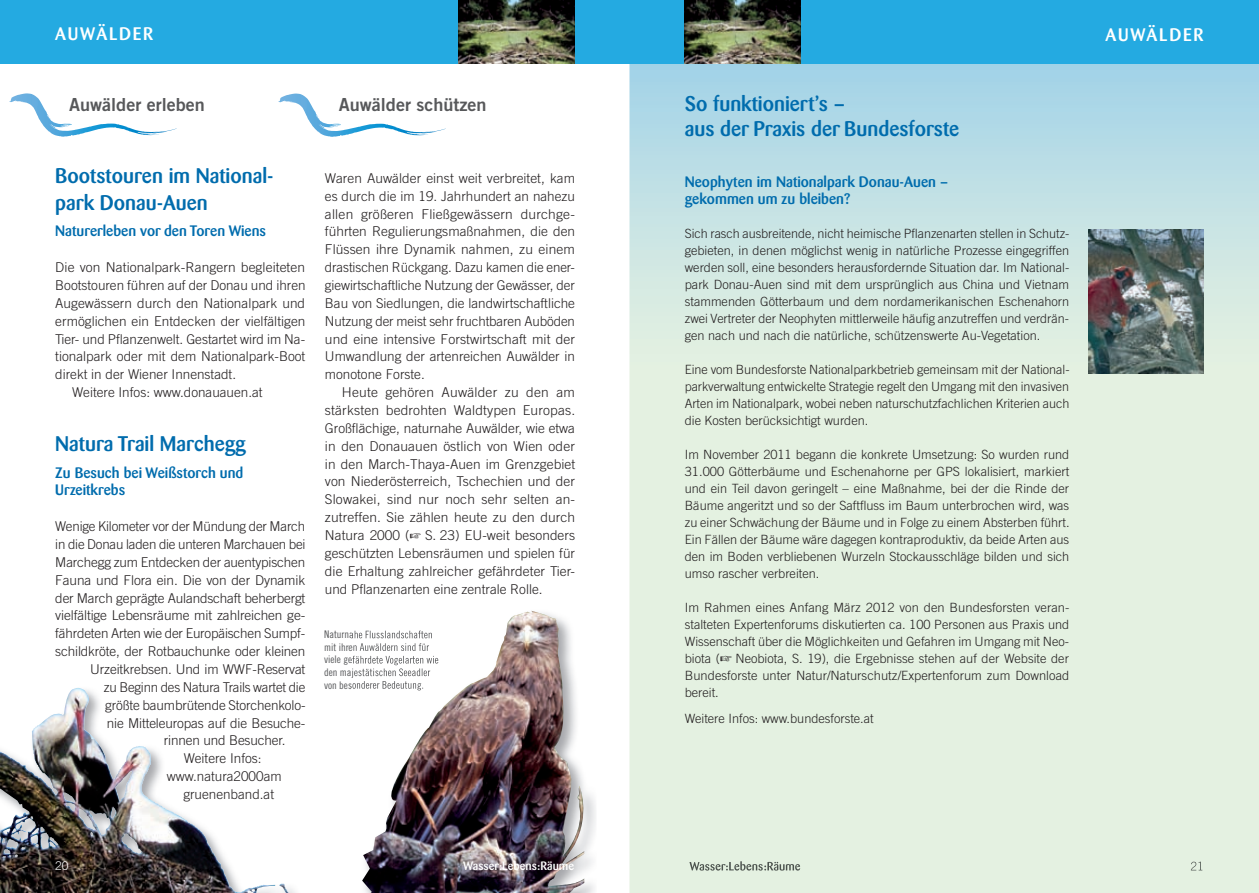
<style>
.page{position:relative;width:1259px;height:893px;background:#fff}
.page>*{position:absolute;margin:0;border:0;box-sizing:border-box;transform-origin:0 0}
.t1{font:500 21px/26.8px "Barmeno Pro";color:#006cad}
.t2{font:18px "Trade Gothic LT Pro Bd 2";color:#57585a}
.t3{font:500 18px "Barmeno Pro";letter-spacing:.1em;color:#fff}
.t4{font:500 15px/17.9px "Barmeno Pro";color:#006cad}
.t5{font:300 13.5px/17.9px "Trade Gothic LT Pro";letter-spacing:-.005em;color:#231f20;text-align:justify}
.t6{font:300 12.75px/17px "Trade Gothic LT Pro";color:#231f20;text-align:justify}
.t7{font:500 12px "Barmeno Pro";color:#57585a}
.t8{font:500 12px "Barmeno Pro";color:#fff}
.t9{font:300 12px "Trade Gothic";color:#57585a}
.t10{font:300 12px "Trade Gothic";color:#fff}
</style>
<div class="page">
<svg style="left:629px;top:64px;width:630px;height:829px;background:#daece2"></svg>
<svg style="left:1190px;top:862px;width:12px;height:8px"></svg>
<div style="left:689px;top:861px;width:111px;height:10px;background:#e4f1e1"></div>
<div style="left:0;top:0;width:1259px;height:64px;background:#24aae1"></div>
<img style="left:0;top:689px;width:275px;height:204px">
<img style="left:352px;top:631px;width:10px;height:7px">
<img style="left:352px;top:643px;width:10px;height:8px">
<img style="left:352px;top:656px;width:10px;height:8px">
<img style="left:352px;top:668px;width:10px;height:10px">
<img style="left:352px;top:683px;width:10px;height:6px">
<img style="left:362px;top:611px;width:229px;height:282px">
<img style="left:1088px;top:229px;width:115px;height:144px">
<img style="left:458px;top:0;width:116px;height:64px">
<img style="left:685px;top:0;width:115px;height:64px">
<svg style="left:9px;top:93px;width:60px;height:44px"></svg>
<svg style="left:278px;top:94px;width:60px;height:43px"></svg>
<h2 class="t3" style="left:55px;top:22px;width:100px">AUWÄLDER</h2>
<h2 class="t2" style="left:69px;top:94px;width:137px">Auwälder erleben</h2>
<h2 class="t2" style="left:339px;top:94px;width:149px">Auwälder schützen</h2>
<h1 class="t1" style="left:55px;top:162px;width:220px">Bootstouren im National&shy;park Donau-Auen</h1>
<p class="t4" style="left:55px;top:222px;width:212px">Naturerleben vor den Toren Wiens</p>
<p class="t5" style="left:55px;top:258px;width:251px">Die von Nationalpark-Rangern begleiteten</p>
<p class="t5" style="left:55px;top:276px;width:252px">Bootstouren führen auf der Donau und ihren</p>
<p class="t5" style="left:55px;top:294px;width:251px">Augewässern durch den Nationalpark und</p>
<p class="t5" style="left:55px;top:312px;width:252px">ermöglichen ein Entdecken der vielfältigen</p>
<p class="t5" style="left:55px;top:330px;width:251px">Tier- und Pflanzenwelt. Gestartet wird im Na-</p>
<p class="t5" style="left:55px;top:348px;width:252px">tionalpark oder mit dem Nationalpark-Boot</p>
<p class="t5" style="left:55px;top:365px;width:182px">direkt in der Wiener Innenstadt.</p>
<p class="t5" style="left:72px;top:383px;width:192px">Weitere Infos: www.donauauen.at</p>
<h1 class="t1" style="left:55px;top:430px;width:192px">Natura Trail Marchegg</h1>
<p class="t4" style="left:55px;top:463px;width:190px">Zu Besuch bei Weißstorch und<br>Urzeitkrebs</p>
<p class="t5" style="left:55px;top:517px;width:251px">Wenige Kilometer vor der Mündung der March</p>
<p class="t5" style="left:55px;top:535px;width:252px">in die Donau laden die unteren Marchauen bei</p>
<p class="t5" style="left:55px;top:553px;width:251px">Marchegg zum Entdecken der auentypischen</p>
<p class="t5" style="left:55px;top:571px;width:251px">Fauna und Flora ein. Die von der Dynamik</p>
<p class="t5" style="left:55px;top:589px;width:252px">der March geprägte Aulandschaft beherbergt</p>
<p class="t5" style="left:55px;top:606px;width:251px">vielfältige Lebensräume mit zahlreichen ge-</p>
<p class="t5" style="left:55px;top:624px;width:251px">fährdeten Arten wie der Europäischen Sumpf-</p>
<p class="t5" style="left:55px;top:642px;width:252px">schildkröte, der Rotbauchunke oder kleinen</p>
<p class="t5" style="left:90px;top:660px;width:217px">Urzeitkrebsen. Und im WWF-Reservat</p>
<p class="t5" style="left:104px;top:678px;width:203px">zu Beginn des Natura Trails wartet die</p>
<p class="t5" style="left:105px;top:696px;width:202px">größte baumbrütende Storchenkolo-</p>
<p class="t5" style="left:107px;top:714px;width:200px">nie Mitteleuropas auf die Besuche-</p>
<p class="t5" style="left:164px;top:731px;width:123px">rinnen und Besucher.</p>
<p class="t5" style="left:184px;top:749px;width:79px">Weitere Infos:</p>
<p class="t5" style="left:167px;top:767px;width:116px">www.natura2000am</p>
<p class="t5" style="left:183px;top:785px;width:92px">gruenenband.at</p>
<p class="t5" style="left:325px;top:169px;width:252px">Waren Auwälder einst weit verbreitet, kam es durch die im 19. Jahrhundert an nahezu allen größeren Fließgewässern durchge&shy;führten Regulierungsmaßnahmen, die den Flüssen ihre Dynamik nahmen, zu einem drastischen Rückgang. Dazu kamen die ener&shy;giewirtschaftliche Nutzung der Gewässer, der Bau von Siedlungen, die landwirtschaftliche Nutzung der meist sehr fruchtbaren Au böden und eine intensive Forstwirtschaft mit der Umwandlung der artenreichen Auwälder in monotone Forste.</p>
<p class="t5" style="left:325px;top:383px;width:252px;text-indent:17px">Heute gehören Auwälder zu den am stärksten bedrohten Waldtypen Europas.<br>Großflächige, naturnahe Auwälder, wie etwa in den Donauauen östlich von Wien oder in den March-Thaya-Auen im Grenzgebiet von Niederösterreich, Tschechien und der Slowakei, sind nur noch sehr selten an&shy;zutreffen. Sie zählen heute zu den durch Natura 2000 (☞ S. 23) EU-weit besonders geschützten Lebensräumen und spielen für die Erhaltung zahlreicher gefährdeter Tier&shy;und Pflanzenarten eine zentrale Rolle.</p>
<p class="t10" style="left:55px;top:859px;width:15px">20</p>
<p class="t8" style="left:463px;top:858px;width:112px">Wasser:Lebens:Räume</p>
<h1 class="t1" style="left:685px;top:91px;width:276px;line-height:25.5px">So funktioniert’s –<br>aus der Praxis der Bundesforste</h1>
<p class="t4" style="left:685px;top:173px;width:265px;line-height:17px">Neophyten im Nationalpark Donau-Auen – gekommen um zu bleiben?</p>
<p class="t6" style="left:685px;top:225px;width:386px">Sich rasch ausbreitende, nicht heimische Pflanzenarten stellen in Schutz&shy;gebieten, in denen möglichst wenig in natürliche Prozesse eingegriffen werden soll, eine besonders herausfordernde Situation dar. Im National&shy;park Donau-Auen sind mit dem ursprünglich aus China und Vietnam stammenden Götterbaum und dem nordamerikanischen Eschenahorn zwei Vertreter der Neophyten mittlerweile häufig anzutreffen und verdrän&shy;gen nach und nach die natürliche, schützenswerte Au-Vegetation.</p>
<p class="t6" style="left:685px;top:361px;width:386px">Eine vom Bundesforste Nationalparkbetrieb gemeinsam mit der National&shy;parkverwaltung entwickelte Strategie regelt den Umgang mit den invasiven Arten im Nationalpark, wobei neben naturschutzfachlichen Kriterien auch die Kosten berücksichtigt wurden.</p>
<p class="t6" style="left:685px;top:446px;width:386px">Im November 2011 begann die konkrete Umsetzung: So wurden rund 31.000 Götterbäume und Eschenahorne per GPS lokalisiert, markiert und ein Teil davon geringelt – eine Maßnahme, bei der die Rinde der Bäume angeritzt und so der Saftfluss im Baum unterbrochen wird, was zu einer Schwächung der Bäume und in Folge zu einem Absterben führt.<br>Ein Fällen der Bäume wäre dagegen kontraproduktiv, da beide Arten aus den im Boden verbliebenen Wurzeln Stockausschläge bilden und sich umso rascher verbreiten.</p>
<p class="t6" style="left:685px;top:599px;width:386px">Im Rahmen eines Anfang März 2012 von den Bundesforsten veran&shy;stalteten Expertenforums diskutierten ca. 100 Personen aus Praxis und Wissenschaft über die Möglichkeiten und Gefahren im Umgang mit Neo&shy;biota (☞ Neobiota, S. 19), die Ergebnisse stehen auf der Website der Bundesforste unter Natur/Naturschutz/Expertenforum zum Download bereit.</p>
<p class="t6" style="left:685px;top:710px;width:190px">Weitere Infos: www.bundesforste.at</p>
<h2 class="t3" style="left:1105px;top:23px;width:100px">AUWÄLDER</h2>
<p class="t7" style="left:689px;top:858px;width:112px">Wasser:Lebens:Räume</p>
<p class="t9" style="left:1190px;top:859px;width:15px">21</p>
</div>
